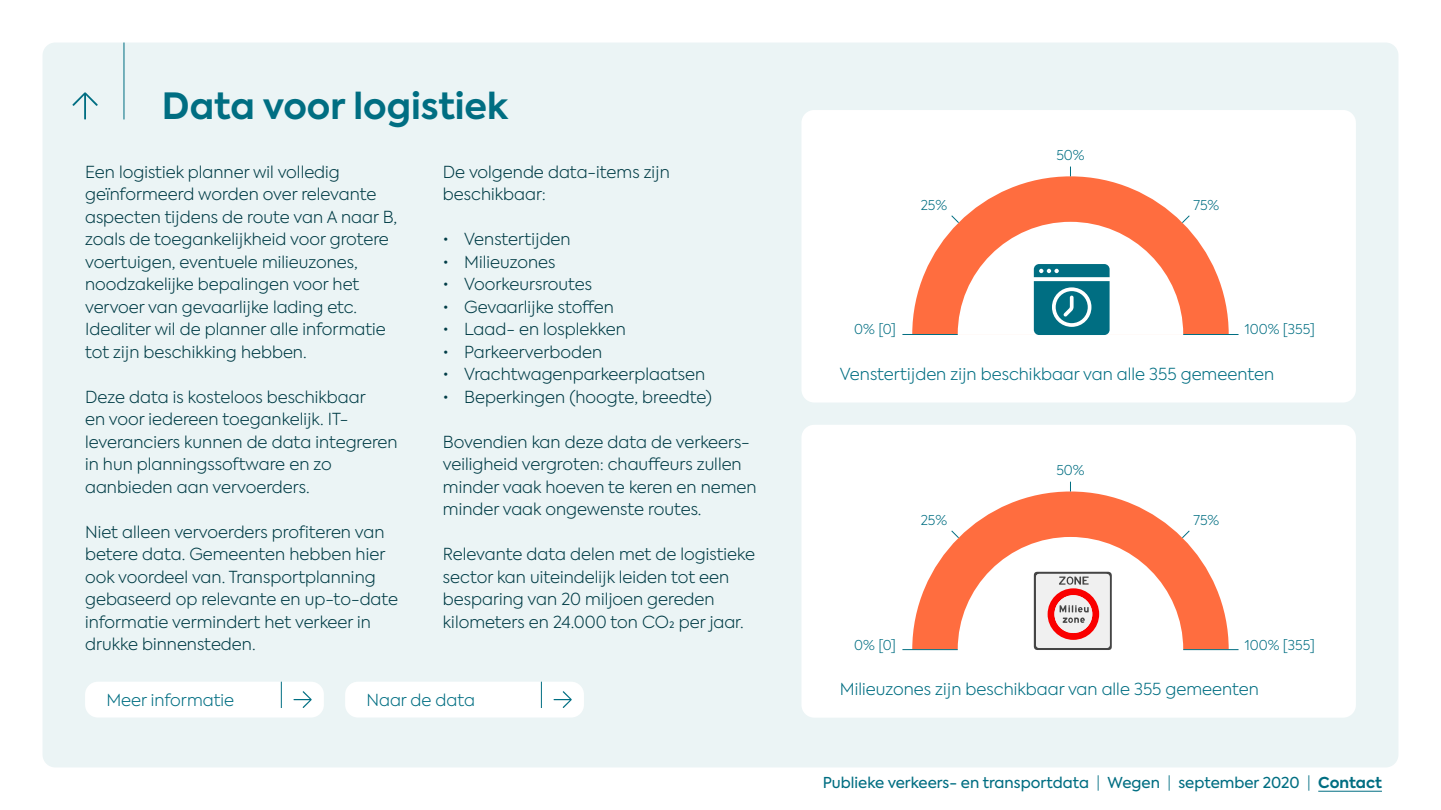
<style>
.page{position:relative;width:1441px;height:810px;background:#fff}
.page>*{position:absolute;margin:0;border:0;box-sizing:border-box;transform-origin:0 0}
.t1{font:700 36px "Axiforma";color:#006e82}
.t2{font:300 16.5px/22.5px "Axiforma";color:#003c46}
.t3{font:300 16.5px "Axiforma";color:#006e82}
.t4{font:15px "Axiforma";color:#006e82}
.t5{font:300 13.5px "Axiforma";color:#006e82}
.s1{font-weight:300}
.s2{font-weight:700}
</style>
<div class="page">
<div style="left:43px;top:43px;width:1355px;height:724px;background:#ebf4f5;border-radius:13px"></div>
<div style="left:801px;top:425px;width:554px;height:293px;background:#fff;border-radius:13px"></div>
<div style="left:801px;top:110px;width:554px;height:293px;background:#fff;border-radius:13px"></div>
<svg style="left:967px;top:492px;width:207px;height:38px;fill:#ff6d3f"></svg>
<hr style="left:902px;top:649px;width:55px;height:1px;background:#006e82">
<hr style="left:1183px;top:649px;width:55px;height:1px;background:#006e82">
<svg style="left:967px;top:176px;width:207px;height:39px;fill:#ff6d3f"></svg>
<hr style="left:902px;top:334px;width:55px;height:1px;background:#006e82">
<hr style="left:1183px;top:334px;width:55px;height:1px;background:#006e82">
<svg style="left:72px;top:92px;width:26px;height:27px"></svg>
<hr style="left:124px;top:43px;width:1px;height:76px;background:#006e82">
<svg style="left:912px;top:530px;width:316px;height:121px"></svg>
<hr style="left:1318px;top:791px;width:63px;height:1px;background:#006e82">
<svg style="left:912px;top:215px;width:316px;height:120px"></svg>
<div style="left:85px;top:682px;width:239px;height:36px;background:#fff;border-radius:13px"></div>
<svg style="left:293px;top:691px;width:18px;height:17px"></svg>
<svg style="left:281px;top:682px;width:1px;height:26px"></svg>
<div style="left:345px;top:682px;width:239px;height:36px;background:#fff;border-radius:13px"></div>
<svg style="left:553px;top:691px;width:18px;height:17px"></svg>
<svg style="left:541px;top:682px;width:1px;height:26px"></svg>
<h1 class="t1" style="left:162px;top:82px;width:348px">Data voor logistiek</h1>
<p class="t2" style="left:85px;top:160px;width:313px">Een logistiek planner wil volledig geïnformeerd worden over relevante aspecten tijdens de route van A naar B, zoals de toegankelijkheid voor grotere voertuigen, eventuele milieuzones, noodzakelijke bepalingen voor het vervoer van gevaarlijke lading etc.<br>Idealiter wil de planner alle informatie tot zijn beschikking hebben.</p>
<p class="t2" style="left:85px;top:385px;width:314px">Deze data is kosteloos beschikbaar<br>en voor iedereen toegankelijk. IT&shy;leveranciers kunnen de data integreren in hun planningssoftware en zo aanbieden aan vervoerders.</p>
<p class="t2" style="left:85px;top:520px;width:315px">Niet alleen vervoerders profiteren van betere data. Gemeenten hebben hier ook voordeel van. Transportplanning gebaseerd op relevante en up-to-date informatie vermindert het verkeer in drukke binnensteden.</p>
<p class="t2" style="left:443px;top:160px;width:228px">De volgende data-items zijn beschikbaar:</p>
<p class="t2" style="left:443px;top:228px;width:129px">• Venstertijden</p>
<p class="t2" style="left:443px;top:250px;width:114px">• Milieuzones</p>
<p class="t2" style="left:443px;top:273px;width:151px">• Voorkeursroutes</p>
<p class="t2" style="left:443px;top:295px;width:172px">• Gevaarlijke stoffen</p>
<p class="t2" style="left:443px;top:318px;width:184px">• Laad- en losplekken</p>
<p class="t2" style="left:443px;top:340px;width:161px">• Parkeerverboden</p>
<p class="t2" style="left:443px;top:363px;width:264px">• Vrachtwagenparkeerplaatsen</p>
<p class="t2" style="left:443px;top:385px;width:270px">• Beperkingen (hoogte, breedte)</p>
<p class="t2" style="left:443px;top:430px;width:315px">Bovendien kan deze data de verkeers&shy;veiligheid vergroten: chauffeurs zullen minder vaak hoeven te keren en nemen minder vaak ongewenste routes.</p>
<p class="t2" style="left:443px;top:543px;width:313px">Relevante data delen met de logistieke sector kan uiteindelijk leiden tot een besparing van 20 miljoen gereden kilometers en 24.000 ton CO2 per jaar.</p>
<p class="t3" style="left:106px;top:689px;width:129px">Meer informatie</p>
<p class="t3" style="left:366px;top:689px;width:110px">Naar de data</p>
<p class="t5" style="left:1056px;top:147px;width:30px">50%</p>
<p class="t5" style="left:920px;top:197px;width:28px">25%</p>
<p class="t5" style="left:1193px;top:197px;width:27px">75%</p>
<p class="t5" style="left:854px;top:321px;width:43px">0% [0]</p>
<p class="t5" style="left:1244px;top:321px;width:72px">100% [355]</p>
<p class="t3" style="left:839px;top:364px;width:435px">Venstertijden zijn beschikbaar van alle 355 gemeenten</p>
<p class="t5" style="left:1056px;top:462px;width:30px">50%</p>
<p class="t5" style="left:920px;top:512px;width:28px">25%</p>
<p class="t5" style="left:1193px;top:512px;width:27px">75%</p>
<p class="t5" style="left:854px;top:636px;width:43px">0% [0]</p>
<p class="t5" style="left:1244px;top:636px;width:72px">100% [355]</p>
<p class="t3" style="left:839px;top:679px;width:420px">Milieuzones zijn beschikbaar van alle 355 gemeenten</p>
<p class="t4" style="left:822px;top:773px;width:560px">Publieke verkeers- en transportdata <span class="s1">|</span> Wegen <span class="s1">|</span> september 2020 <span class="s1">|</span> <span class="s2">Contact</span></p>
</div>
